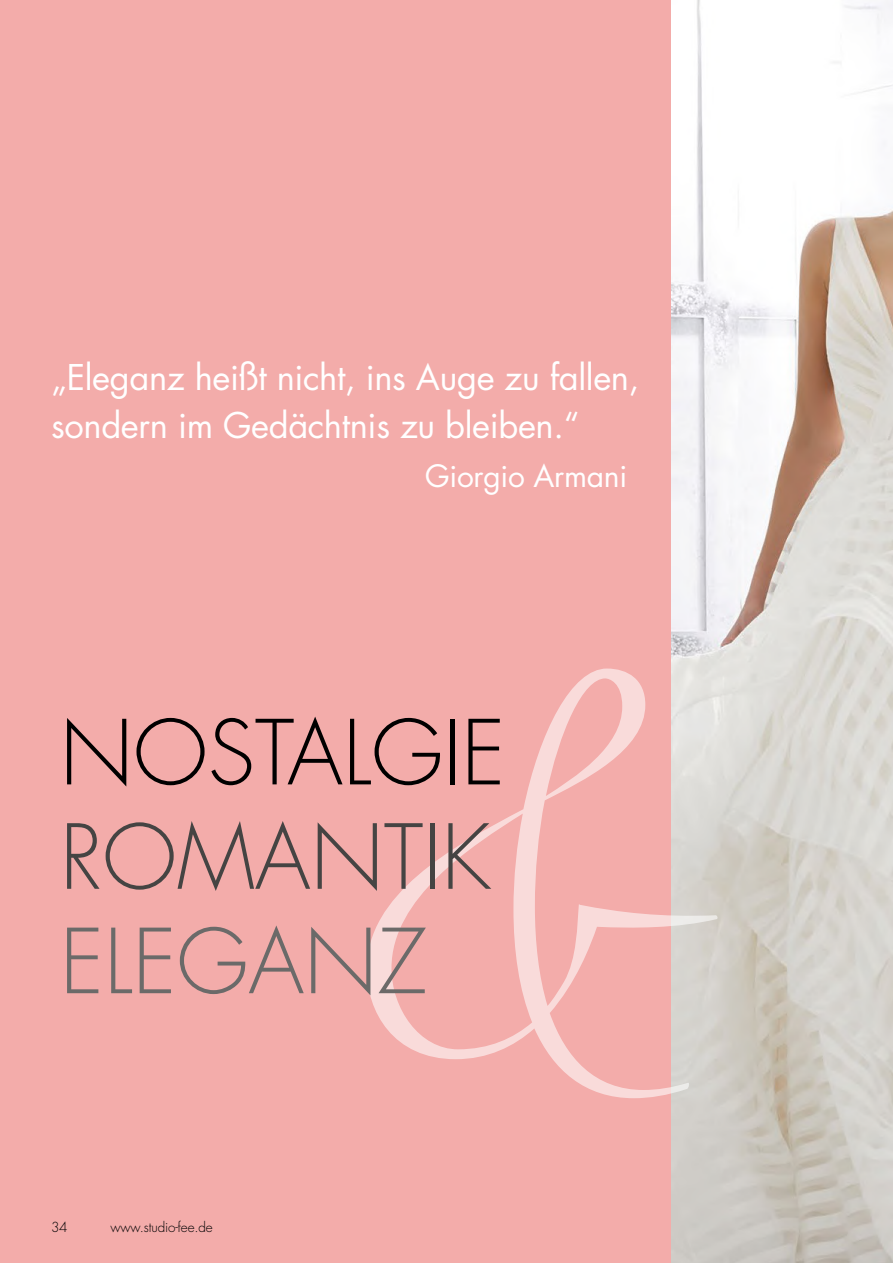
<style>
.page{position:relative;width:893px;height:1263px;background:#fff}
.page>*{position:absolute;margin:0;border:0;box-sizing:border-box;transform-origin:0 0}
.t1{font:300 87px "Futura Std";color:#000}
.t2{font:300 87px "Futura Std";color:#454443}
.t3{font:300 87px "Futura Std";color:#6b6a69}
.t4{font:34.5px/48px "Futura Std";letter-spacing:-.01em;color:#fff}
.t5{font:30px "Futura Std";letter-spacing:-.01em;color:#fff}
.t6{font:300 13.5px "Futura Std";letter-spacing:-.01em;color:#000}
</style>
<div class="page">
<div style="left:0;top:0;width:723px;height:1263px;background:#f3acaa"></div>
<img style="left:672px;top:0;width:221px;height:1263px">
<svg style="left:367px;top:668px;width:351px;height:430px"></svg>
<p class="t4" style="left:51px;top:353px;width:590px">„Eleganz heißt nicht, ins Auge zu fallen, sondern im Gedächtnis zu bleiben.“</p>
<p class="t5" style="left:425px;top:457px;width:204px">Giorgio Armani</p>
<h1 class="t1" style="left:60px;top:700px;width:447px">NOSTALGIE</h1>
<h1 class="t2" style="left:60px;top:804px;width:432px">ROMANTIK</h1>
<h1 class="t3" style="left:60px;top:909px;width:368px">ELEGANZ</h1>
<p class="t6" style="left:51px;top:1219px;width:18px">34</p>
<p class="t6" style="left:111px;top:1219px;width:104px">www.studio-fee.de</p>
</div>
